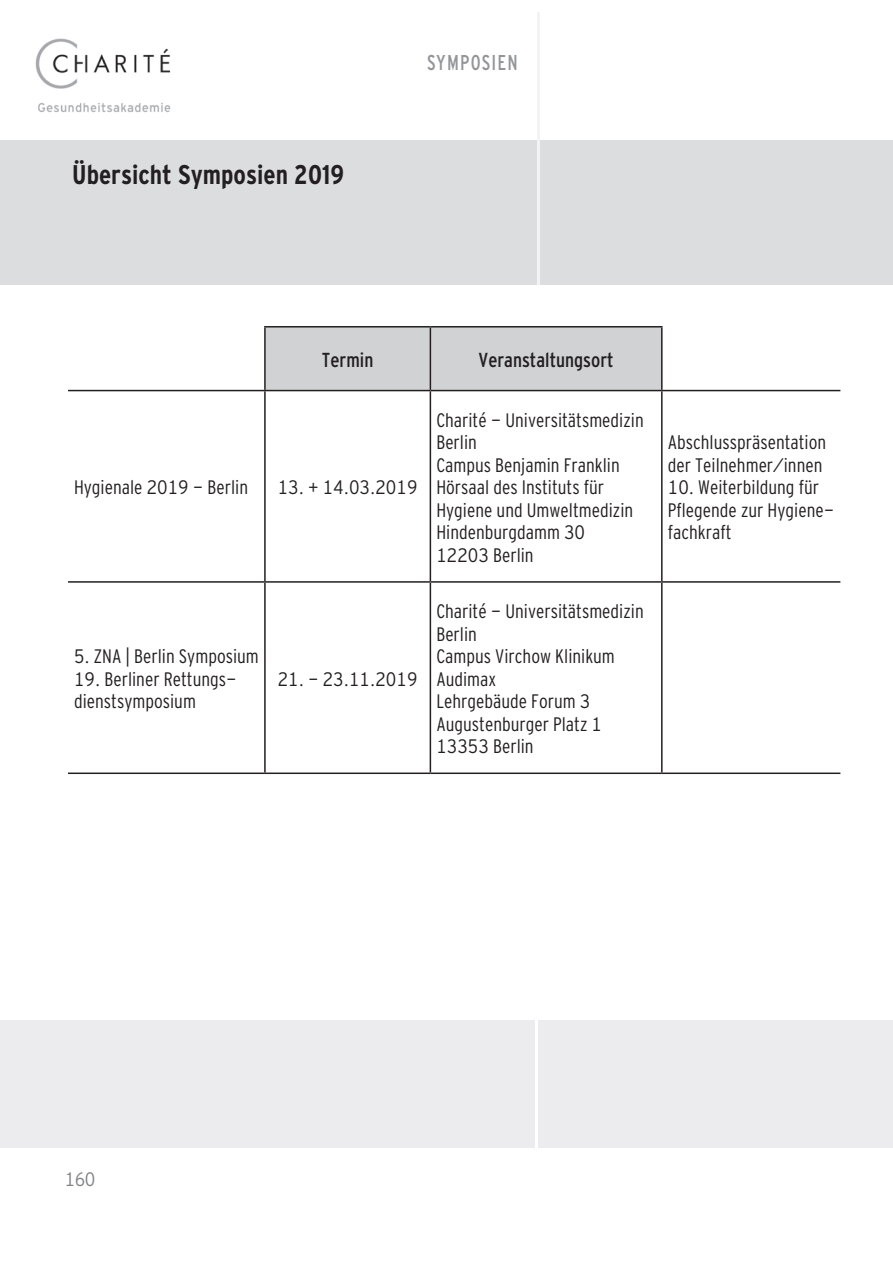
<style>
.page{position:relative;width:893px;height:1263px;background:#fff}
.page>*{position:absolute;margin:0;border:0;box-sizing:border-box;transform-origin:0 0}
.t1{font:700 condensed 27px "Interstate";color:#231f20}
.t2{font:condensed 21.45px "Interstate";letter-spacing:.06em;color:#939598;scale:.91 1}
.t3{font:condensed 20.25px "Interstate Tab";color:#231f20}
.t4{font:300 condensed 19.5px/22.5px "Interstate Tab";color:#231f20}
.t5{font:300 condensed 19.5px "Interstate Tab";color:#808285}
</style>
<div class="page">
<img style="left:35px;top:38px;width:136px;height:75px">
<div style="left:0;top:140px;width:893px;height:145px;background:#dcdddf"></div>
<hr style="left:537px;top:13px;width:2px;height:272px;background:#f2f3f4">
<div style="left:0;top:1020px;width:893px;height:128px;background:#ececee"></div>
<hr style="left:535px;top:1020px;width:2px;height:128px;background:#fff">
<div style="left:266px;top:327px;width:395px;height:63px;background:#d1d2d4"></div>
<hr style="left:264px;top:391px;width:2px;height:190px;background:#231f20">
<hr style="left:430px;top:390px;width:232px;height:1px;background:#231f20">
<hr style="left:430px;top:391px;width:1px;height:190px;background:#231f20">
<hr style="left:662px;top:390px;width:178px;height:1px;background:#231f20">
<hr style="left:661px;top:391px;width:2px;height:190px;background:#231f20">
<hr style="left:68px;top:581px;width:197px;height:2px;background:#231f20">
<hr style="left:265px;top:581px;width:165px;height:2px;background:#231f20">
<hr style="left:264px;top:583px;width:2px;height:189px;background:#231f20">
<hr style="left:430px;top:581px;width:232px;height:2px;background:#231f20">
<hr style="left:430px;top:583px;width:1px;height:189px;background:#231f20">
<hr style="left:662px;top:581px;width:178px;height:2px;background:#231f20">
<hr style="left:661px;top:583px;width:2px;height:189px;background:#231f20">
<hr style="left:68px;top:772px;width:197px;height:2px;background:#231f20">
<hr style="left:265px;top:772px;width:165px;height:2px;background:#231f20">
<hr style="left:430px;top:772px;width:232px;height:2px;background:#231f20">
<hr style="left:662px;top:772px;width:178px;height:2px;background:#231f20">
<hr style="left:264px;top:326px;width:166px;height:1px;background:#231f20">
<hr style="left:264px;top:327px;width:2px;height:63px;background:#231f20">
<hr style="left:430px;top:327px;width:1px;height:63px;background:#231f20">
<hr style="left:265px;top:390px;width:165px;height:1px;background:#231f20">
<hr style="left:68px;top:390px;width:197px;height:1px;background:#231f20">
<hr style="left:430px;top:326px;width:233px;height:1px;background:#231f20">
<hr style="left:661px;top:327px;width:2px;height:63px;background:#231f20">
<h1 class="t1" style="left:72px;top:159px;width:273px">Übersicht Symposien 2019</h1>
<p class="t2" style="left:427px;top:50px;width:101px">SYMPOSIEN</p>
<p class="t3" style="left:322px;top:348px;width:53px">Termin</p>
<p class="t3" style="left:479px;top:348px;width:137px">Veranstaltungsort</p>
<p class="t4" style="left:74px;top:476px;width:176px">Hygienale 2019 - Berlin</p>
<p class="t4" style="left:278px;top:476px;width:141px">13. + 14.03.2019</p>
<p class="t4" style="left:74px;top:645px;width:186px">5. ZNA | Berlin Symposium</p>
<p class="t4" style="left:74px;top:667px;width:164px">19. Berliner Rettungs&shy;dienstsymposium</p>
<p class="t4" style="left:278px;top:667px;width:141px">21. - 23.11.2019</p>
<p class="t4" style="left:436px;top:408px;width:209px">Charité - Universitätsmedizin<br>Berlin<br>Campus Benjamin Franklin<br>Hörsaal des Instituts für<br>Hygiene und Umweltmedizin<br>Hindenburgdamm 30<br>12203 Berlin</p>
<p class="t4" style="left:436px;top:600px;width:209px">Charité - Universitätsmedizin<br>Berlin<br>Campus Virchow Klinikum<br>Audimax<br>Lehrgebäude Forum 3<br>Augustenburger Platz 1<br>13353 Berlin</p>
<p class="t4" style="left:668px;top:431px;width:160px">Abschlusspräsentation der Teilnehmer/innen</p>
<p class="t4" style="left:668px;top:476px;width:168px">10. Weiterbildung für<br>Pflegende zur Hygiene&shy;fachkraft</p>
<p class="t5" style="left:65px;top:1168px;width:32px">160</p>
</div>
